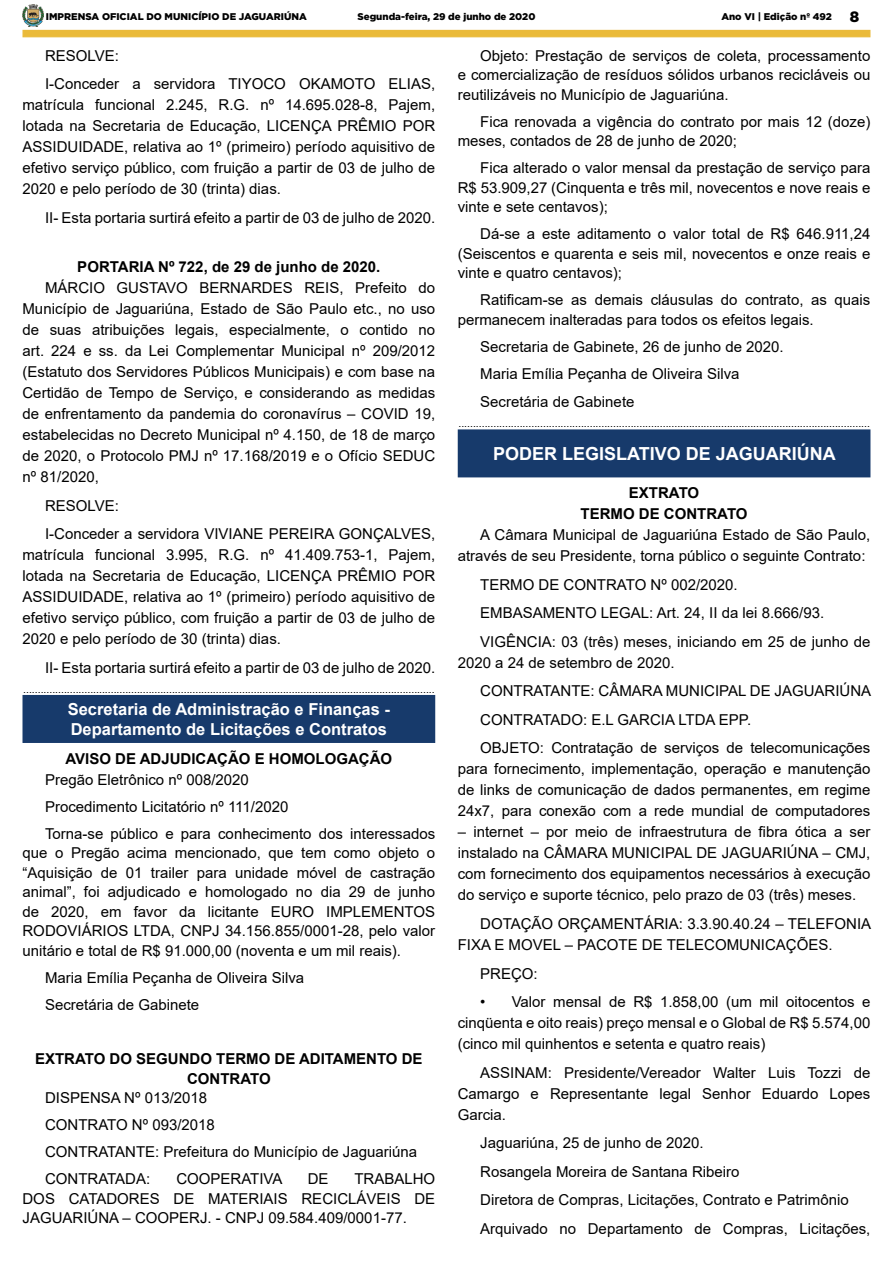
<style>
.page{position:relative;width:893px;height:1263px;background:#fff}
.page>*{position:absolute;margin:0;border:0;box-sizing:border-box;transform-origin:0 0}
.t1{font:700 18px "Arial";color:#fff}
.t2{font:700 16.5px "Arial";color:#fff}
._2_-_Corpo{font:15px/21px "Arial";color:#000;text-align:justify}
._1_-_Cabeçalho{font:700 15px/19.5px "Arial";color:#000;text-align:center}
._4_-_Fim{font:10.5px "Arial";color:#000}
.t3{font:900 9.75px "Gotham";color:#000}
.s1{font-size:15px}
</style>
<div class="page">
<div style="left:22px;top:30px;width:848px;height:7px;background:#eaba39"></div>
<img style="left:22px;top:5px;width:21px;height:22px">
<div style="left:23px;top:695px;width:412px;height:47px;background:#173a6b"></div>
<div style="left:22px;top:695px;width:413px;height:48px;border:1px solid #173a6b"></div>
<div style="left:458px;top:430px;width:412px;height:47px;background:#173a6b"></div>
<div style="left:458px;top:429px;width:412px;height:48px;border:1px solid #173a6b"></div>
<p class="t3" style="left:46px;top:10px;width:262px">IMPRENSA OFICIAL DO MUNICÍPIO DE JAGUARIÚNA</p>
<p class="t3" style="left:357px;top:10px;width:180px">Segunda-feira, 29 de junho de 2020</p>
<p class="t3" style="left:721px;top:10px;width:139px">Ano VI | Edição nº 492 <span class="s1">8</span></p>
<p class="_2_-_Corpo" style="left:45px;top:45px;width:75px">RESOLVE:</p>
<p class="_2_-_Corpo" style="left:22px;top:73px;width:414px;text-indent:22px">I-Conceder a servidora TIYOCO OKAMOTO ELIAS, matrícula funcional 2.245, R.G. nº 14.695.028-8, Pajem, lotada na Secretaria de Educação, LICENÇA PRÊMIO POR ASSIDUIDADE, relativa ao 1º (primeiro) período aquisitivo de efetivo serviço público, com fruição a partir de 03 de julho de 2020 e pelo período de 30 (trinta) dias.</p>
<p class="_2_-_Corpo" style="left:45px;top:207px;width:392px">II- Esta portaria surtirá efeito a partir de 03 de julho de 2020.</p>
<p class="_1_-_Cabeçalho" style="left:77px;top:257px;width:305px">PORTARIA Nº 722, de 29 de junho de 2020.</p>
<p class="_2_-_Corpo" style="left:22px;top:277px;width:414px;text-indent:22px">MÁRCIO GUSTAVO BERNARDES REIS, Prefeito do Município de Jaguariúna, Estado de São Paulo etc., no uso de suas atribuições legais, especialmente, o contido no art. 224 e ss. da Lei Complementar Municipal nº 209/2012 (Estatuto dos Servidores Públicos Municipais) e com base na Certidão de Tempo de Serviço, e considerando as medidas de enfrentamento da pandemia do coronavírus – COVID 19, estabelecidas no Decreto Municipal nº 4.150, de 18 de março de 2020, o Protocolo PMJ nº 17.168/2019 e o Ofício SEDUC nº 81/2020,</p>
<p class="_2_-_Corpo" style="left:45px;top:495px;width:75px">RESOLVE:</p>
<p class="_2_-_Corpo" style="left:22px;top:523px;width:414px;text-indent:22px">I-Conceder a servidora VIVIANE PEREIRA GONÇALVES, matrícula funcional 3.995, R.G. nº 41.409.753-1, Pajem, lotada na Secretaria de Educação, LICENÇA PRÊMIO POR ASSIDUIDADE, relativa ao 1º (primeiro) período aquisitivo de efetivo serviço público, com fruição a partir de 03 de julho de 2020 e pelo período de 30 (trinta) dias.</p>
<p class="_2_-_Corpo" style="left:45px;top:657px;width:392px">II- Esta portaria surtirá efeito a partir de 03 de julho de 2020.</p>
<p class="_4_-_Fim" style="left:23px;top:682px;width:413px">.............................................................................................................................................</p>
<p class="t2" style="left:68px;top:698px;width:324px">Secretaria de Administração e Finanças -</p>
<p class="t2" style="left:71px;top:717px;width:318px">Departamento de Licitações e Contratos</p>
<p class="_1_-_Cabeçalho" style="left:66px;top:749px;width:328px">AVISO DE ADJUDICAÇÃO E HOMOLOGAÇÃO</p>
<p class="_2_-_Corpo" style="left:45px;top:769px;width:205px">Pregão Eletrônico nº 008/2020</p>
<p class="_2_-_Corpo" style="left:45px;top:796px;width:245px">Procedimento Licitatório nº 111/2020</p>
<p class="_2_-_Corpo" style="left:22px;top:824px;width:414px;line-height:19.5px;text-indent:22px">Torna-se público e para conhecimento dos interessados que o Pregão acima mencionado, que tem como objeto o “Aquisição de 01 trailer para unidade móvel de castração animal”, foi adjudicado e homologado no dia 29 de junho de 2020, em favor da licitante EURO IMPLEMENTOS RODOVIÁRIOS LTDA, CNPJ 34.156.855/0001-28, pelo valor unitário e total de R$ 91.000,00 (noventa e um mil reais).</p>
<p class="_2_-_Corpo" style="left:45px;top:967px;width:261px">Maria Emília Peçanha de Oliveira Silva</p>
<p class="_2_-_Corpo" style="left:45px;top:994px;width:156px">Secretária de Gabinete</p>
<p class="_2_-_Corpo" style="left:458px;top:46px;width:414px;line-height:19.5px;text-indent:22px">Objeto: Prestação de serviços de coleta, processamento e comercialização de resíduos sólidos urbanos recicláveis ou reutilizáveis no Município de Jaguariúna.</p>
<p class="_2_-_Corpo" style="left:458px;top:112px;width:414px;line-height:19.5px;text-indent:22px">Fica renovada a vigência do contrato por mais 12 (doze) meses, contados de 28 de junho de 2020;</p>
<p class="_2_-_Corpo" style="left:458px;top:158px;width:414px;line-height:19.5px;text-indent:22px">Fica alterado o valor mensal da prestação de serviço para R$ 53.909,27 (Cinquenta e três mil, novecentos e nove reais e vinte e sete centavos);</p>
<p class="_2_-_Corpo" style="left:458px;top:224px;width:414px;line-height:19.5px;text-indent:22px">Dá-se a este aditamento o valor total de R$ 646.911,24 (Seiscentos e quarenta e seis mil, novecentos e onze reais e vinte e quatro centavos);</p>
<p class="_2_-_Corpo" style="left:458px;top:290px;width:414px;line-height:19.5px;text-indent:22px">Ratificam-se as demais cláusulas do contrato, as quais permanecem inalteradas para todos os efeitos legais.</p>
<p class="_2_-_Corpo" style="left:480px;top:336px;width:305px">Secretaria de Gabinete, 26 de junho de 2020.</p>
<p class="_2_-_Corpo" style="left:480px;top:363px;width:261px">Maria Emília Peçanha de Oliveira Silva</p>
<p class="_2_-_Corpo" style="left:480px;top:391px;width:156px">Secretária de Gabinete</p>
<p class="_4_-_Fim" style="left:458px;top:416px;width:413px">.............................................................................................................................................</p>
<p class="t1" style="left:493px;top:441px;width:344px">PODER LEGISLATIVO DE JAGUARIÚNA</p>
<p class="_1_-_Cabeçalho" style="left:629px;top:484px;width:72px">EXTRATO</p>
<p class="_1_-_Cabeçalho" style="left:581px;top:505px;width:168px">TERMO DE CONTRATO</p>
<p class="_2_-_Corpo" style="left:458px;top:525px;width:414px;text-indent:22px">A Câmara Municipal de Jaguariúna Estado de São Paulo, através de seu Presidente, torna público o seguinte Contrato:</p>
<p class="_2_-_Corpo" style="left:480px;top:574px;width:259px">TERMO DE CONTRATO Nº 002/2020.</p>
<p class="_2_-_Corpo" style="left:480px;top:603px;width:346px">EMBASAMENTO LEGAL: Art. 24, II da lei 8.666/93.</p>
<p class="_2_-_Corpo" style="left:458px;top:631px;width:414px;text-indent:22px">VIGÊNCIA: 03 (três) meses, iniciando em 25 de junho de<br>2020 a 24 de setembro de 2020.</p>
<p class="_2_-_Corpo" style="left:480px;top:681px;width:393px">CONTRATANTE: CÂMARA MUNICIPAL DE JAGUARIÚNA</p>
<p class="_2_-_Corpo" style="left:480px;top:709px;width:272px">CONTRATADO: E.L GARCIA LTDA EPP.</p>
<p class="_2_-_Corpo" style="left:458px;top:738px;width:414px;text-indent:22px">OBJETO: Contratação de serviços de telecomunicações para fornecimento, implementação, operação e manutenção de links de comunicação de dados permanentes, em regime 24x7, para conexão com a rede mundial de computadores</p>
<p class="_2_-_Corpo" style="left:458px;top:822px;width:414px">– internet – por meio de infraestrutura de fibra ótica a ser instalado na CÂMARA MUNICIPAL DE JAGUARIÚNA – CMJ, com fornecimento dos equipamentos necessários à execução do serviço e suporte técnico, pelo prazo de 03 (três) meses.</p>
<p class="_2_-_Corpo" style="left:458px;top:913px;width:415px;text-indent:22px">DOTAÇÃO ORÇAMENTÁRIA: 3.3.90.40.24 – TELEFONIA<br>FIXA E MOVEL – PACOTE DE TELECOMUNICAÇÕES.</p>
<p class="_2_-_Corpo" style="left:480px;top:963px;width:59px">PREÇO:</p>
<p class="_2_-_Corpo" style="left:458px;top:991px;width:414px;text-indent:22px">• Valor mensal de R$ 1.858,00 (um mil oitocentos e cinqüenta e oito reais) preço mensal e o Global de R$ 5.574,00 (cinco mil quinhentos e setenta e quatro reais)</p>
<p class="_2_-_Corpo" style="left:458px;top:1062px;width:414px;text-indent:22px">ASSINAM: Presidente/Vereador Walter Luis Tozzi de Camargo e Representante legal Senhor Eduardo Lopes Garcia.</p>
<p class="_2_-_Corpo" style="left:480px;top:1132px;width:225px">Jaguariúna, 25 de junho de 2020.</p>
<p class="_2_-_Corpo" style="left:480px;top:1161px;width:261px">Rosangela Moreira de Santana Ribeiro</p>
<p class="_2_-_Corpo" style="left:480px;top:1189px;width:370px">Diretora de Compras, Licitações, Contrato e Patrimônio</p>
<p class="_2_-_Corpo" style="left:480px;top:1218px;width:392px">Arquivado no Departamento de Compras, Licitações,</p>
<p class="_1_-_Cabeçalho" style="left:35px;top:1049px;width:389px">EXTRATO DO SEGUNDO TERMO DE ADITAMENTO DE<br>CONTRATO</p>
<p class="_2_-_Corpo" style="left:45px;top:1087px;width:164px">DISPENSA Nº 013/2018</p>
<p class="_2_-_Corpo" style="left:45px;top:1114px;width:171px">CONTRATO Nº 093/2018</p>
<p class="_2_-_Corpo" style="left:45px;top:1141px;width:374px">CONTRATANTE: Prefeitura do Município de Jaguariúna</p>
<p class="_2_-_Corpo" style="left:45px;top:1168px;width:107px">CONTRATADA:</p>
<p class="_2_-_Corpo" style="left:176px;top:1168px;width:108px">COOPERATIVA</p>
<p class="_2_-_Corpo" style="left:308px;top:1168px;width:22px">DE</p>
<p class="_2_-_Corpo" style="left:22px;top:1169px;width:414px;line-height:19.5px;text-indent:332px">TRABALHO DOS CATADORES DE MATERIAIS RECICLÁVEIS DE JAGUARIÚNA – COOPERJ. - CNPJ 09.584.409/0001-77.</p>
</div>
